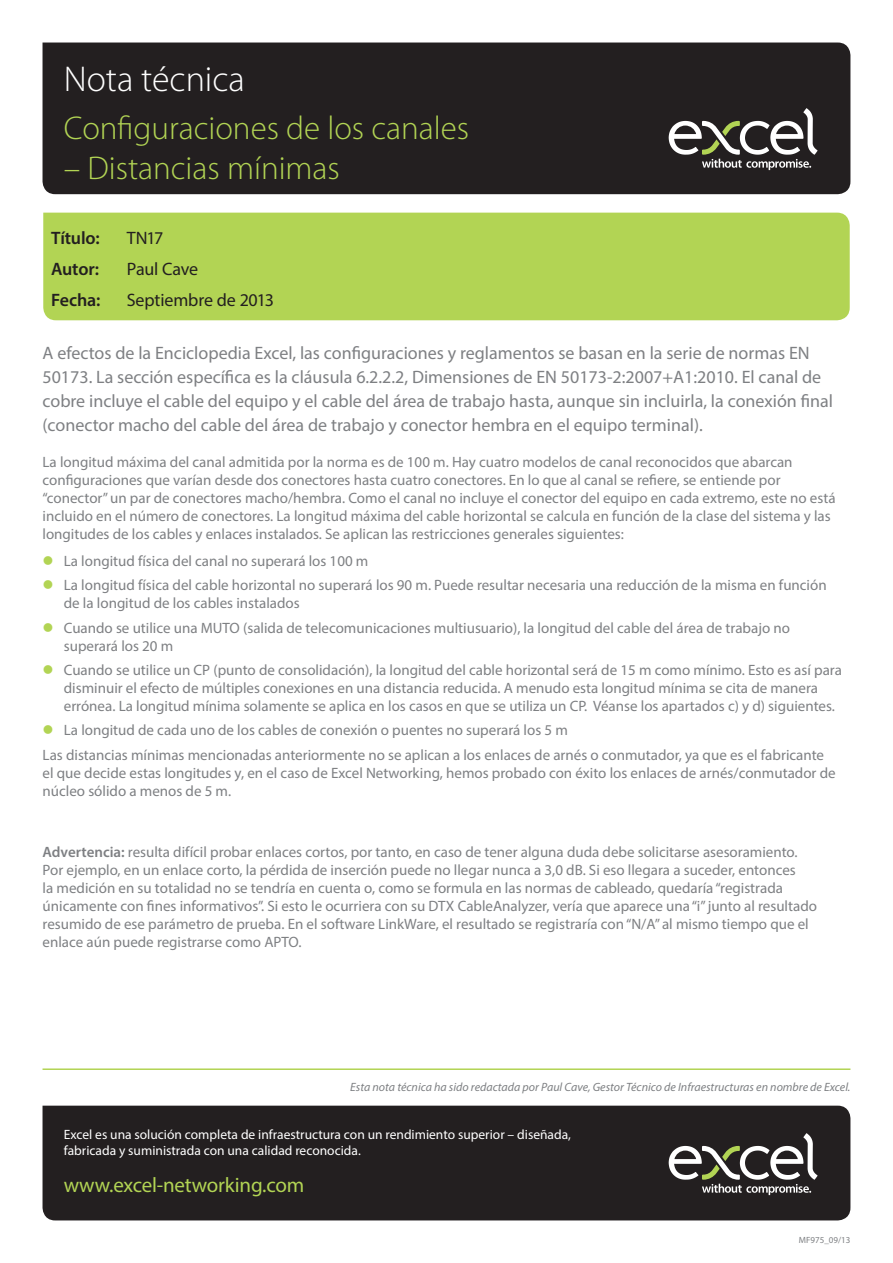
<style>
.page{position:relative;width:893px;height:1263px;background:#fff}
.page>*{position:absolute;margin:0;border:0;box-sizing:border-box;transform-origin:0 0}
.t1{font:300 36px "Myriad Pro";color:#fff}
.t2{font:300 33px "Myriad Pro";color:#b2d454}
.t3{font:21px "Myriad Pro";letter-spacing:-.01em;color:#b2d454}
.t4{font:18px/24px "Myriad Pro";color:#7e8083}
.t5{font:18px "Myriad Pro";letter-spacing:-.01em;color:#231f20}
.t6{font:600 18px "Myriad Pro";letter-spacing:-.005em;color:#231f20}
.t7{font:15px/18px "Myriad Pro";color:#7e8083}
.t8{font:13.5px/16.2px "Myriad Pro";color:#fff}
.t9{font:italic 12px "Myriad Pro";color:#7e8083}
.t10{font:9px "Myriad Pro";color:#7e8083}
.s1{color:#b2d454}
.s2{font-weight:600}
</style>
<div class="page">
<div style="left:43px;top:43px;width:807px;height:151px;background:#231f20"></div>
<svg style="left:669px;top:108px;width:148px;height:62px"></svg>
<div style="left:43px;top:213px;width:807px;height:107px;background:#b2d454"></div>
<hr style="left:43px;top:1068px;width:807px;height:2px;background:#b2d454">
<div style="left:43px;top:1106px;width:807px;height:114px;background:#231f20"></div>
<svg style="left:669px;top:1133px;width:148px;height:62px"></svg>
<h1 class="t1" style="left:64px;top:59px;width:183px">Nota técnica</h1>
<h2 class="t2" style="left:64px;top:110px;width:407px">Configuraciones de los canales</h2>
<h2 class="t2" style="left:64px;top:149px;width:278px">– Distancias mínimas</h2>
<p class="t6" style="left:51px;top:227px;width:50px">Título:</p>
<p class="t5" style="left:127px;top:227px;width:38px">TN17</p>
<p class="t6" style="left:51px;top:257px;width:50px">Autor:</p>
<p class="t5" style="left:127px;top:258px;width:73px">Paul Cave</p>
<p class="t6" style="left:51px;top:288px;width:51px">Fecha:</p>
<p class="t5" style="left:127px;top:288px;width:149px">Septiembre de 2013</p>
<p class="t4" style="left:43px;top:341px;width:792px">A efectos de la Enciclopedia Excel, las configuraciones y reglamentos se basan en la serie de normas EN 50173. La sección específica es la cláusula 6.2.2.2, Dimensiones de EN 50173-2:2007+A1:2010. El canal de cobre incluye el cable del equipo y el cable del área de trabajo hasta, aunque sin incluirla, la conexión final (conector macho del cable del área de trabajo y conector hembra en el equipo terminal).</p>
<p class="t7" style="left:43px;top:453px;width:794px">La longitud máxima del canal admitida por la norma es de 100 m. Hay cuatro modelos de canal reconocidos que abarcan configuraciones que varían desde dos conectores hasta cuatro conectores. En lo que al canal se refiere, se entiende por “conector” un par de conectores macho/hembra. Como el canal no incluye el conector del equipo en cada extremo, este no está incluido en el número de conectores. La longitud máxima del cable horizontal se calcula en función de la clase del sistema y las longitudes de los cables y enlaces instalados. Se aplican las restricciones generales siguientes:</p>
<p class="t7" style="left:43px;top:552px;width:327px"><span class="s1">●</span> La longitud física del canal no superará los 100 m</p>
<p class="t7" style="left:64px;top:576px;width:764px;text-indent:-21px"><span class="s1">●</span> La longitud física del cable horizontal no superará los 90 m. Puede resultar necesaria una reducción de la misma en función de la longitud de los cables instalados</p>
<p class="t7" style="left:64px;top:618px;width:728px;text-indent:-21px"><span class="s1">●</span> Cuando se utilice una MUTO (salida de telecomunicaciones multiusuario), la longitud del cable del área de trabajo no superará los 20 m</p>
<p class="t7" style="left:64px;top:661px;width:780px;text-indent:-21px"><span class="s1">●</span> Cuando se utilice un CP (punto de consolidación), la longitud del cable horizontal será de 15 m como mínimo. Esto es así para disminuir el efecto de múltiples conexiones en una distancia reducida. A menudo esta longitud mínima se cita de manera errónea. La longitud mínima solamente se aplica en los casos en que se utiliza un CP. Véanse los apartados c) y d) siguientes.</p>
<p class="t7" style="left:43px;top:718px;width:783px;line-height:24.3px"><span class="s1">●</span> La longitud de cada uno de los cables de conexión o puentes no superará los 5 m<br>Las distancias mínimas mencionadas anteriormente no se aplican a los enlaces de arnés o conmutador, ya que es el fabricante</p>
<p class="t7" style="left:43px;top:763px;width:794px">el que decide estas longitudes y, en el caso de Excel Networking, hemos probado con éxito los enlaces de arnés/conmutador de núcleo sólido a menos de 5 m.</p>
<p class="t7" style="left:43px;top:843px;width:776px"><span class="s2">Advertencia:</span> resulta difícil probar enlaces cortos, por tanto, en caso de tener alguna duda debe solicitarse asesoramiento.<br>Por ejemplo, en un enlace corto, la pérdida de inserción puede no llegar nunca a 3,0 dB. Si eso llegara a suceder, entonces<br>la medición en su totalidad no se tendría en cuenta o, como se formula en las normas de cableado, quedaría “registrada únicamente con fines informativos”. Si esto le ocurriera con su DTX CableAnalyzer, vería que aparece una “i” junto al resultado resumido de ese parámetro de prueba. En el software LinkWare, el resultado se registraría con “N/A” al mismo tiempo que el enlace aún puede registrarse como APTO.</p>
<p class="t9" style="left:350px;top:1079px;width:502px">Esta nota técnica ha sido redactada por Paul Cave, Gestor Técnico de Infraestructuras en nombre de Excel.</p>
<p class="t8" style="left:64px;top:1126px;width:509px">Excel es una solución completa de infraestructura con un rendimiento superior – diseñada, fabricada y suministrada con una calidad reconocida.</p>
<h3 class="t3" style="left:64px;top:1171px;width:242px">www.excel-networking.com</h3>
<p class="t10" style="left:799px;top:1235px;width:53px">MF975_09/13</p>
</div>
